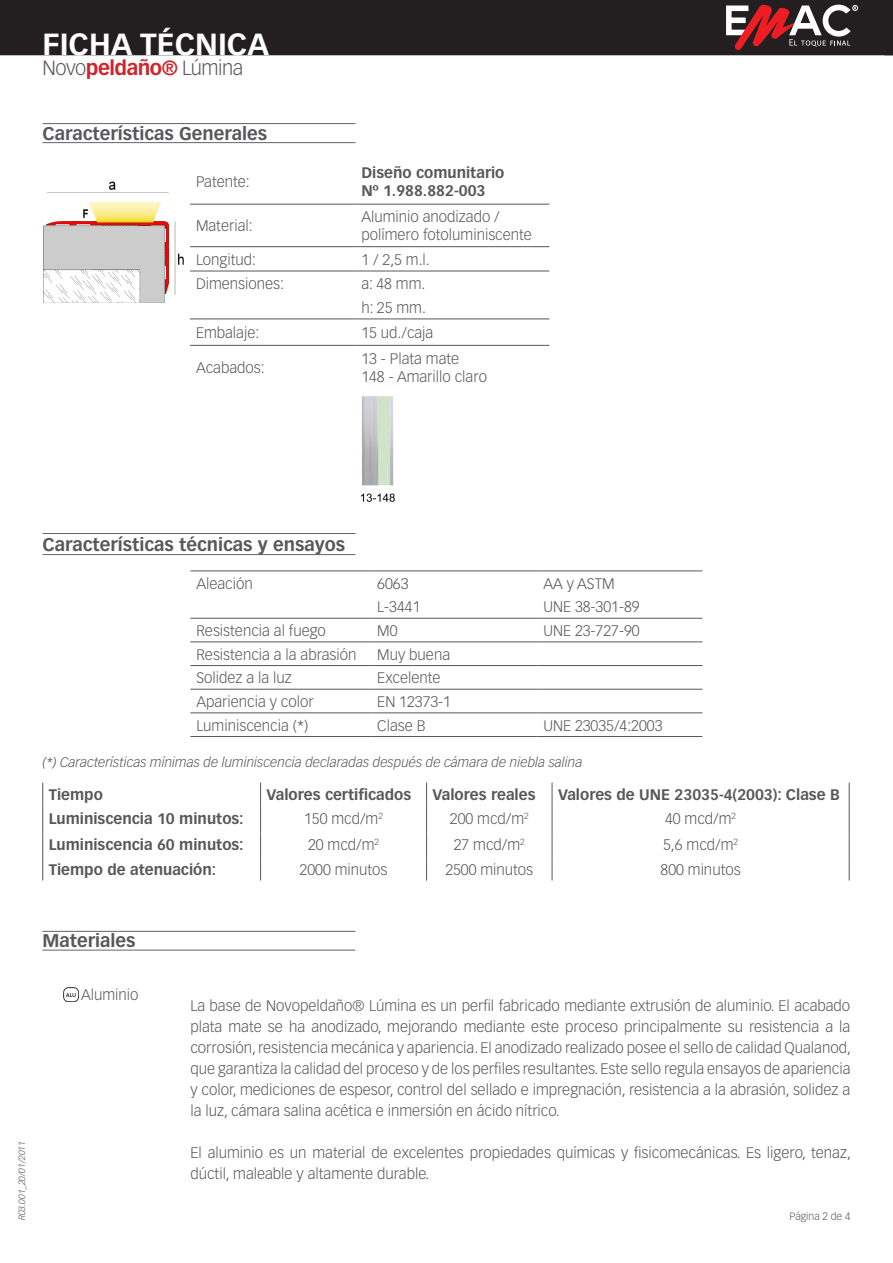
<style>
.page{position:relative;width:893px;height:1263px;background:#fff}
.page>*{position:absolute;margin:0;border:0;box-sizing:border-box;transform-origin:0 0}
.t1{font:700 30px "Vectora LT Std";color:#fff}
.t2{font:300 20.1px "Vectora LT Std";letter-spacing:-.025em;color:#57585a}
.t3{font:700 18px "Vectora LT Std";color:#57585a}
.t4{font:300 15px/21px "Vectora LT Std";color:#57585a;text-align:justify}
.t5{font:700 15px "Vectora LT Std";color:#57585a}
.t6{font:italic 300 13.5px "Vectora LT Std";color:#57585a}
.t7{font:300 10.5px "Vectora LT Std";color:#57585a}
.t8{font:italic 300 9px "Vectora LT Std";color:#57585a}
.s1{font-weight:700;color:#d1232a}
</style>
<div class="page">
<div style="left:0;top:0;width:884px;height:55px;background:#231f20"></div>
<svg style="left:884px;top:0;width:9px;height:55px"></svg>
<svg style="left:726px;top:4px;width:132px;height:46px"></svg>
<hr style="left:190px;top:246px;width:165px;height:1px;background:#57585a">
<hr style="left:190px;top:345px;width:165px;height:1px;background:#57585a">
<hr style="left:355px;top:246px;width:194px;height:1px;background:#57585a">
<hr style="left:355px;top:271px;width:194px;height:1px;background:#57585a">
<hr style="left:355px;top:319px;width:194px;height:1px;background:#57585a">
<hr style="left:190px;top:271px;width:165px;height:1px;background:#57585a">
<hr style="left:190px;top:319px;width:165px;height:1px;background:#57585a">
<hr style="left:355px;top:345px;width:194px;height:1px;background:#57585a">
<hr style="left:190px;top:204px;width:165px;height:1px;background:#57585a">
<hr style="left:355px;top:204px;width:194px;height:1px;background:#57585a">
<hr style="left:42px;top:950px;width:313px;height:1px;background:#636366">
<hr style="left:42px;top:931px;width:313px;height:1px;background:#636366">
<hr style="left:43px;top:533px;width:312px;height:1px;background:#636366">
<hr style="left:43px;top:554px;width:312px;height:1px;background:#636366">
<hr style="left:43px;top:123px;width:312px;height:1px;background:#636366">
<hr style="left:43px;top:142px;width:312px;height:1px;background:#636366">
<img style="left:63px;top:988px;width:16px;height:13px">
<hr style="left:190px;top:571px;width:181px;height:1px;background:#57585a">
<hr style="left:371px;top:571px;width:166px;height:1px;background:#57585a">
<hr style="left:537px;top:571px;width:165px;height:1px;background:#57585a">
<hr style="left:190px;top:618px;width:181px;height:1px;background:#57585a">
<hr style="left:371px;top:618px;width:166px;height:1px;background:#57585a">
<hr style="left:537px;top:618px;width:165px;height:1px;background:#57585a">
<hr style="left:190px;top:642px;width:181px;height:1px;background:#57585a">
<hr style="left:371px;top:642px;width:166px;height:1px;background:#57585a">
<hr style="left:537px;top:642px;width:165px;height:1px;background:#57585a">
<hr style="left:190px;top:665px;width:181px;height:1px;background:#57585a">
<hr style="left:371px;top:665px;width:166px;height:1px;background:#57585a">
<hr style="left:537px;top:665px;width:165px;height:1px;background:#57585a">
<hr style="left:190px;top:689px;width:181px;height:1px;background:#57585a">
<hr style="left:371px;top:689px;width:166px;height:1px;background:#57585a">
<hr style="left:537px;top:689px;width:165px;height:1px;background:#57585a">
<hr style="left:190px;top:713px;width:181px;height:1px;background:#57585a">
<hr style="left:371px;top:713px;width:166px;height:1px;background:#57585a">
<hr style="left:537px;top:713px;width:165px;height:1px;background:#57585a">
<hr style="left:190px;top:736px;width:181px;height:1px;background:#57585a">
<hr style="left:371px;top:736px;width:166px;height:1px;background:#57585a">
<hr style="left:537px;top:736px;width:165px;height:1px;background:#57585a">
<img style="left:360px;top:396px;width:35px;height:106px">
<svg style="left:260px;top:783px;width:1px;height:97px"></svg>
<svg style="left:426px;top:783px;width:1px;height:97px"></svg>
<svg style="left:552px;top:783px;width:1px;height:97px"></svg>
<svg style="left:42px;top:783px;width:1px;height:97px"></svg>
<svg style="left:849px;top:783px;width:1px;height:97px"></svg>
<img style="left:44px;top:181px;width:140px;height:121px">
<h1 class="t1" style="left:43px;top:26px;width:228px">FICHA TÉCNICA</h1>
<p class="t2" style="left:43px;top:56px;width:202px">Novo<span class="s1">peldaño®</span> Lúmina</p>
<p class="t3" style="left:43px;top:122px;width:226px">Características Generales</p>
<p class="t4" style="left:196px;top:172px;width:55px">Patente:</p>
<p class="t4" style="left:196px;top:216px;width:58px">Material:</p>
<p class="t5" style="left:361px;top:164px;width:145px">Diseño comunitario</p>
<p class="t5" style="left:361px;top:182px;width:126px">Nº 1.988.882-003</p>
<p class="t4" style="left:361px;top:207px;width:140px">Aluminio anodizado /</p>
<p class="t4" style="left:361px;top:225px;width:172px">polímero fotoluminiscente</p>
<p class="t4" style="left:196px;top:249px;width:62px">Longitud:</p>
<p class="t4" style="left:361px;top:249px;width:70px">1 / 2,5 m.l.</p>
<p class="t4" style="left:196px;top:273px;width:90px">Dimensiones:</p>
<p class="t4" style="left:361px;top:273px;width:65px">a: 48 mm.</p>
<p class="t4" style="left:361px;top:297px;width:66px">h: 25 mm.</p>
<p class="t4" style="left:196px;top:322px;width:65px">Embalaje:</p>
<p class="t4" style="left:361px;top:322px;width:74px">15 ud./caja</p>
<p class="t4" style="left:196px;top:357px;width:70px">Acabados:</p>
<p class="t4" style="left:361px;top:348px;width:99px">13 - Plata mate</p>
<p class="t4" style="left:361px;top:366px;width:127px">148 - Amarillo claro</p>
<p class="t3" style="left:43px;top:533px;width:304px">Características técnicas y ensayos</p>
<p class="t4" style="left:196px;top:573px;width:58px">Aleación</p>
<p class="t4" style="left:377px;top:573px;width:33px">6063</p>
<p class="t4" style="left:543px;top:573px;width:73px">AA y ASTM</p>
<p class="t4" style="left:377px;top:597px;width:45px">L-3441</p>
<p class="t4" style="left:543px;top:597px;width:98px">UNE 38-301-89</p>
<p class="t4" style="left:196px;top:620px;width:131px">Resistencia al fuego</p>
<p class="t4" style="left:377px;top:620px;width:22px">M0</p>
<p class="t4" style="left:543px;top:620px;width:98px">UNE 23-727-90</p>
<p class="t4" style="left:196px;top:644px;width:162px">Resistencia a la abrasión</p>
<p class="t4" style="left:377px;top:644px;width:74px">Muy buena</p>
<p class="t4" style="left:196px;top:668px;width:97px">Solidez a la luz</p>
<p class="t4" style="left:377px;top:668px;width:65px">Excelente</p>
<p class="t4" style="left:196px;top:691px;width:119px">Apariencia y color</p>
<p class="t4" style="left:377px;top:691px;width:75px">EN 12373-1</p>
<p class="t4" style="left:196px;top:715px;width:114px">Luminiscencia (*)</p>
<p class="t4" style="left:377px;top:715px;width:50px">Clase B</p>
<p class="t4" style="left:543px;top:715px;width:121px">UNE 23035/4:2003</p>
<p class="t6" style="left:43px;top:755px;width:541px">(*) Características mínimas de luminiscencia declaradas después de cámara de niebla salina</p>
<p class="t5" style="left:49px;top:786px;width:56px">Tiempo</p>
<p class="t5" style="left:267px;top:786px;width:146px">Valores certificados</p>
<p class="t5" style="left:433px;top:786px;width:104px">Valores reales</p>
<p class="t5" style="left:558px;top:786px;width:283px">Valores de UNE 23035-4(2003): Clase B</p>
<p class="t5" style="left:49px;top:809px;width:196px">Luminiscencia 10 minutos:</p>
<p class="t4" style="left:304px;top:808px;width:80px">150 mcd/m<sup>2</sup></p>
<p class="t4" style="left:450px;top:808px;width:80px">200 mcd/m<sup>2</sup></p>
<p class="t4" style="left:665px;top:808px;width:72px">40 mcd/m<sup>2</sup></p>
<p class="t5" style="left:49px;top:836px;width:196px">Luminiscencia 60 minutos:</p>
<p class="t4" style="left:308px;top:834px;width:72px">20 mcd/m<sup>2</sup></p>
<p class="t4" style="left:454px;top:834px;width:72px">27 mcd/m<sup>2</sup></p>
<p class="t4" style="left:663px;top:834px;width:76px">5,6 mcd/m<sup>2</sup></p>
<p class="t5" style="left:49px;top:860px;width:169px">Tiempo de atenuación:</p>
<p class="t4" style="left:300px;top:859px;width:89px">2000 minutos</p>
<p class="t4" style="left:445px;top:859px;width:89px">2500 minutos</p>
<p class="t4" style="left:661px;top:859px;width:82px">800 minutos</p>
<p class="t3" style="left:42px;top:930px;width:94px">Materiales</p>
<p class="t4" style="left:81px;top:984px;width:59px">Aluminio</p>
<p class="t8" style="left:17px;top:1220px;width:81px;rotate:-90deg">R03.001_20/01/2011</p>
<p class="t4" style="left:190px;top:996px;width:662px">La base de Novopeldaño® Lúmina es un perfil fabricado mediante extrusión de aluminio. El acabado plata mate se ha anodizado, mejorando mediante este proceso principalmente su resistencia a la corrosión, resistencia mecánica y apariencia. El anodizado realizado posee el sello de calidad Qualanod, que garantiza la calidad del proceso y de los perfiles resultantes. Este sello regula ensayos de apariencia y color, mediciones de espesor, control del sellado e impregnación, resistencia a la abrasión, solidez a la luz, cámara salina acética e inmersión en ácido nítrico.</p>
<p class="t4" style="left:190px;top:1143px;width:662px">El aluminio es un material de excelentes propiedades químicas y fisicomecánicas. Es ligero, tenaz, dúctil, maleable y altamente durable.</p>
<p class="t7" style="left:790px;top:1211px;width:62px">Página 2 de 4</p>
</div>
